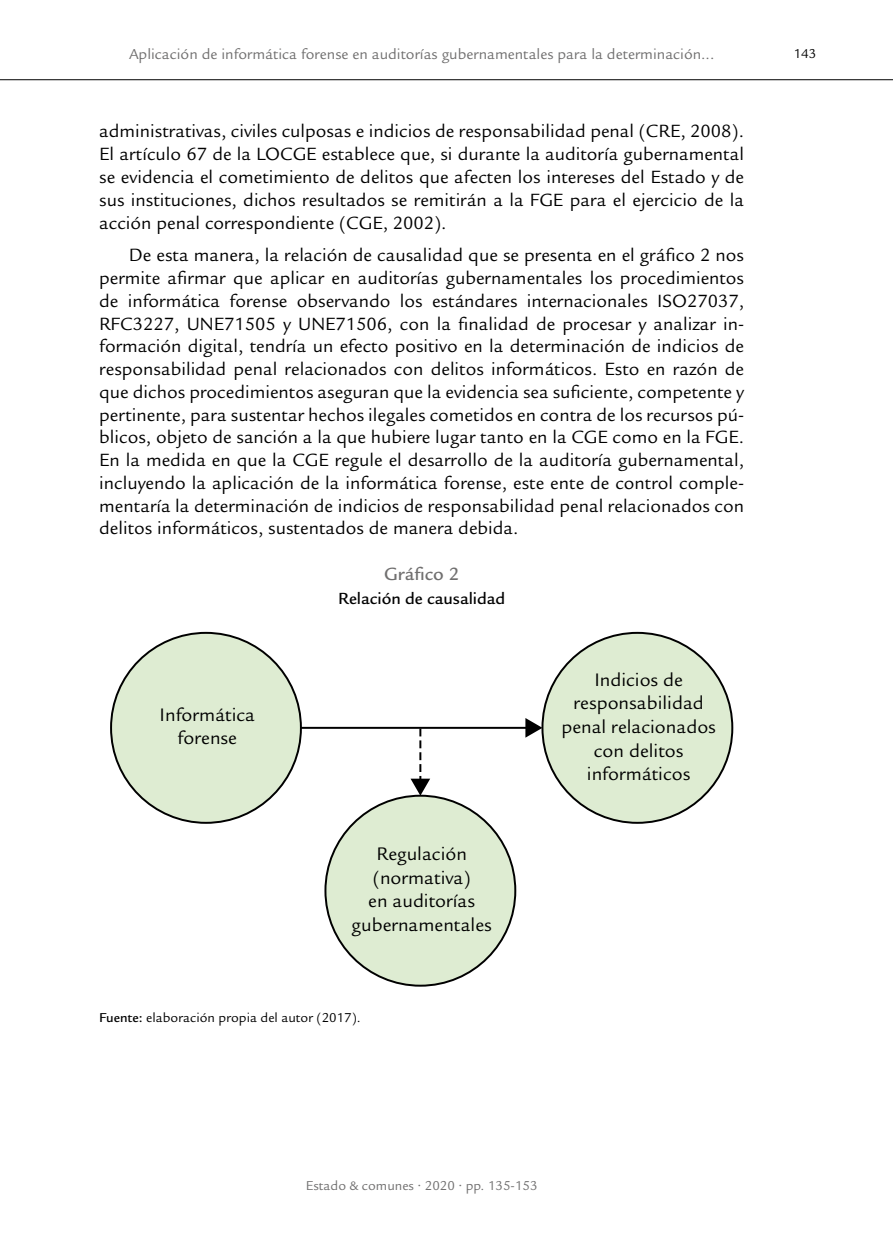
<style>
.page{position:relative;width:893px;height:1241px;background:#fff}
.page>*{position:absolute;margin:0;border:0;box-sizing:border-box;transform-origin:0 0}
.t1{font:19.78px/23.6px "Legacy Sans Std";color:#000;text-align:center}
.t2{font:19.25px/22.8px "Legacy Sans Std";color:#000;text-align:justify}
.t3{font:500 19.25px "Legacy Sans Std";color:#706f6f}
.t4{font:500 17.5px "Legacy Sans Std";color:#000}
.t5{font:15.75px "Legacy Sans Std";color:#706f6f}
.t6{font:14px "Legacy Sans Std";color:#000}
.t7{font:14px "Legacy Sans Std";color:#706f6f}
.s1{font-weight:500}
</style>
<div class="page">
<hr style="left:0;top:79px;width:893px;height:1px;background:#000">
<div style="left:111px;top:632px;width:190px;height:190px;background:#deecd2;border-radius:50%"></div>
<div style="left:542px;top:632px;width:190px;height:190px;background:#deecd2;border-radius:50%"></div>
<div style="left:325px;top:795px;width:190px;height:190px;background:#deecd2;border-radius:50%"></div>
<hr style="left:301px;top:726px;width:227px;height:2px;background:#000">
<svg style="left:525px;top:718px;width:17px;height:19px"></svg>
<svg style="left:411px;top:728px;width:19px;height:67px"></svg>
<p class="t5" style="left:129px;top:45px;width:587px">Aplicación de informática forense en auditorías gubernamentales para la determinación...</p>
<p class="t2" style="left:99px;top:120px;width:646px">administrativas, civiles culposas e indicios de responsabilidad penal (CRE, 2008).<br>El artículo 67 de la LOCGE establece que, si durante la auditoría gubernamental se evidencia el cometimiento de delitos que afecten los intereses del Estado y de sus instituciones, dichos resultados se remitirán a la FGE para el ejercicio de la acción penal correspondiente (CGE, 2002).</p>
<p class="t2" style="left:99px;top:244px;width:646px;text-indent:30px">De esta manera, la relación de causalidad que se presenta en el gráfico 2 nos permite afirmar que aplicar en auditorías gubernamentales los procedimientos de informática forense observando los estándares internacionales ISO27037, RFC3227, UNE71505 y UNE71506, con la finalidad de procesar y analizar in&shy;formación digital, tendría un efecto positivo en la determinación de indicios de responsabilidad penal relacionados con delitos informáticos. Esto en razón de que dichos procedimientos aseguran que la evidencia sea suficiente, competente y pertinente, para sustentar hechos ilegales cometidos en contra de los recursos pú&shy;blicos, objeto de sanción a la que hubiere lugar tanto en la CGE como en la FGE.<br>En la medida en que la CGE regule el desarrollo de la auditoría gubernamental, incluyendo la aplicación de la informática forense, este ente de control comple&shy;mentaría la determinación de indicios de responsabilidad penal relacionados con delitos informáticos, sustentados de manera debida.</p>
<p class="t3" style="left:384px;top:563px;width:76px">Gráfico 2</p>
<p class="t4" style="left:338px;top:588px;width:169px">Relación de causalidad</p>
<p class="t1" style="left:160px;top:702px;width:97px">Informática forense</p>
<p class="t1" style="left:352px;top:841px;width:142px">Regulación (normativa)<br>en auditorías gubernamentales</p>
<p class="t6" style="left:99px;top:1009px;width:263px"><span class="s1">Fuente:</span> elaboración propia del autor (2017).</p>
<p class="t1" style="left:561px;top:667px;width:156px">Indicios de responsabilidad penal relacionados con delitos informáticos</p>
<p class="t6" style="left:794px;top:46px;width:24px">143</p>
<p class="t7" style="left:306px;top:1177px;width:233px">Estado &amp; comunes • 2020 • pp. 135-153</p>
</div>
